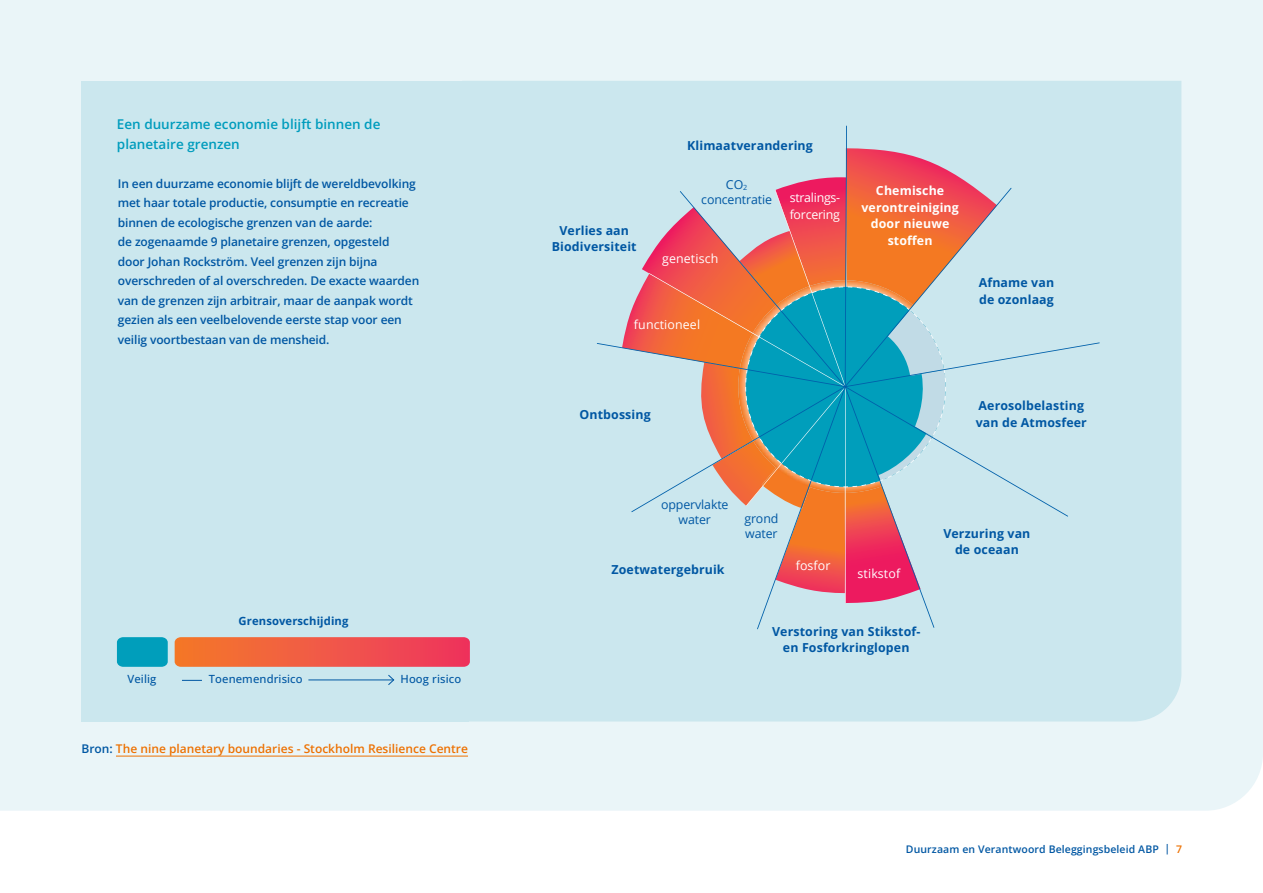
<style>
.page{position:relative;width:1263px;height:893px;background:#fff}
.page>*{position:absolute;margin:0;border:0;box-sizing:border-box;transform-origin:0 0}
.t1{font:600 13.5px/19.5px "Open Sans";color:#009cbd}
.t2{font:700 12.45px/16.5px "Open Sans";letter-spacing:.01em;color:#0057a3;text-align:center}
.t3{font:12.45px/14.9px "Open Sans";letter-spacing:-.01em;color:#0057a3;text-align:center}
.t4{font:700 12.45px/16.5px "Open Sans";letter-spacing:.01em;color:#fff;text-align:center}
.t5{font:12.45px "Open Sans";letter-spacing:.01em;color:#fff}
.t6{font:12.45px/16.5px "Open Sans";letter-spacing:-.02em;color:#fff}
.t7{font:600 12px/19.5px "Open Sans";letter-spacing:-.01em;color:#0057a3}
.t8{font:600 12px "Open Sans";color:#ed7102}
.t9{font:500 11.25px "Open Sans";letter-spacing:.01em;color:#0057a3}
.t10{font:700 11.25px "Open Sans";letter-spacing:.01em;color:#0057a3}
.t11{font:600 10.5px "Open Sans";letter-spacing:.01em;color:#0057a3}
.s1{color:#0057a3}
.s2{font-size:7.2px}
.s3{color:#ed7102}
</style>
<div class="page">
<div style="left:0;top:0;width:1263px;height:811px;background:#eaf5f8"></div>
<div style="left:82px;top:81px;width:387px;height:640px;background:#cbe7ee"></div>
<div style="left:469px;top:81px;width:712px;height:640px;background:#cbe7ee"></div>
<hr style="left:116px;top:756px;width:352px;height:1px;background:#ed7102">
<hr style="left:845px;top:126px;width:2px;height:261px;background:#0060aa">
<div style="left:845px;top:342px;width:255px;height:45px;background:#cbe7ee"></div>
<div style="left:597px;top:343px;width:249px;height:44px;background:#cbe7ee"></div>
<svg style="left:622px;top:148px;width:446px;height:481px;background:#bab6b6"></svg>
<svg style="left:175px;top:637px;width:295px;height:30px;background:#f05947"></svg>
<svg style="left:117px;top:637px;width:51px;height:30px;background:#07a0bc"></svg>
<hr style="left:308px;top:680px;width:86px;height:1px;background:#0057a3">
<svg style="left:387px;top:674px;width:8px;height:11px"></svg>
<svg style="left:182px;top:680px;width:20px;height:1px"></svg>
<p class="t1" style="left:117px;top:114px;width:265px">Een duurzame economie blijft binnen de planetaire grenzen</p>
<p class="t7" style="left:118px;top:173px;width:303px">In een duurzame economie blijft de wereldbevolking met haar totale productie, consumptie en recreatie binnen de ecologische grenzen van de aarde:<br>de zogenaamde 9 planetaire grenzen, opgesteld door Johan Rockström. Veel grenzen zijn bijna overschreden of al overschreden. De exacte waarden van de grenzen zijn arbitrair, maar de aanpak wordt gezien als een veelbelovende eerste stap voor een veilig voortbestaan van de mensheid.</p>
<p class="t10" style="left:239px;top:613px;width:111px">Grensoverschijding</p>
<p class="t9" style="left:127px;top:672px;width:30px">Veilig</p>
<p class="t9" style="left:209px;top:672px;width:95px">Toenemendrisico</p>
<p class="t9" style="left:401px;top:672px;width:62px">Hoog risico</p>
<p class="t8" style="left:82px;top:740px;width:388px"><span class="s1">Bron:</span> The nine planetary boundaries - Stockholm Resilience Centre</p>
<p class="t2" style="left:687px;top:137px;width:127px">Klimaatverandering</p>
<p class="t2" style="left:552px;top:222px;width:86px">Verlies aan<br>Biodiversiteit</p>
<p class="t3" style="left:701px;top:177px;width:72px">CO<span class="s2">2 </span>concentratie</p>
<p class="t5" style="left:662px;top:250px;width:58px">genetisch</p>
<p class="t6" style="left:790px;top:189px;width:52px">stralings&shy;forcering</p>
<p class="t5" style="left:634px;top:316px;width:68px">functioneel</p>
<p class="t4" style="left:861px;top:182px;width:99px">Chemische verontreiniging door nieuwe stoffen</p>
<p class="t2" style="left:979px;top:274px;width:77px;text-align:left">Afname van de ozonlaag</p>
<p class="t2" style="left:579px;top:406px;width:73px">Ontbossing</p>
<p class="t2" style="left:976px;top:397px;width:113px;text-align:left">Aerosolbelasting van de Atmosfeer</p>
<p class="t3" style="left:661px;top:497px;width:69px">oppervlakte water</p>
<p class="t2" style="left:611px;top:561px;width:115px">Zoetwatergebruik</p>
<p class="t3" style="left:744px;top:511px;width:36px;text-align:left">grond water</p>
<p class="t5" style="left:796px;top:557px;width:36px">fosfor</p>
<p class="t5" style="left:857px;top:565px;width:44px">stikstof</p>
<p class="t2" style="left:943px;top:524px;width:89px">Verzuring van de oceaan</p>
<p class="t2" style="left:772px;top:623px;width:150px">Verstoring van Stikstof&shy;en Fosforkringlopen</p>
<p class="t11" style="left:906px;top:842px;width:278px">Duurzaam en Verantwoord Beleggingsbeleid ABP | <span class="s3">7</span></p>
</div>
